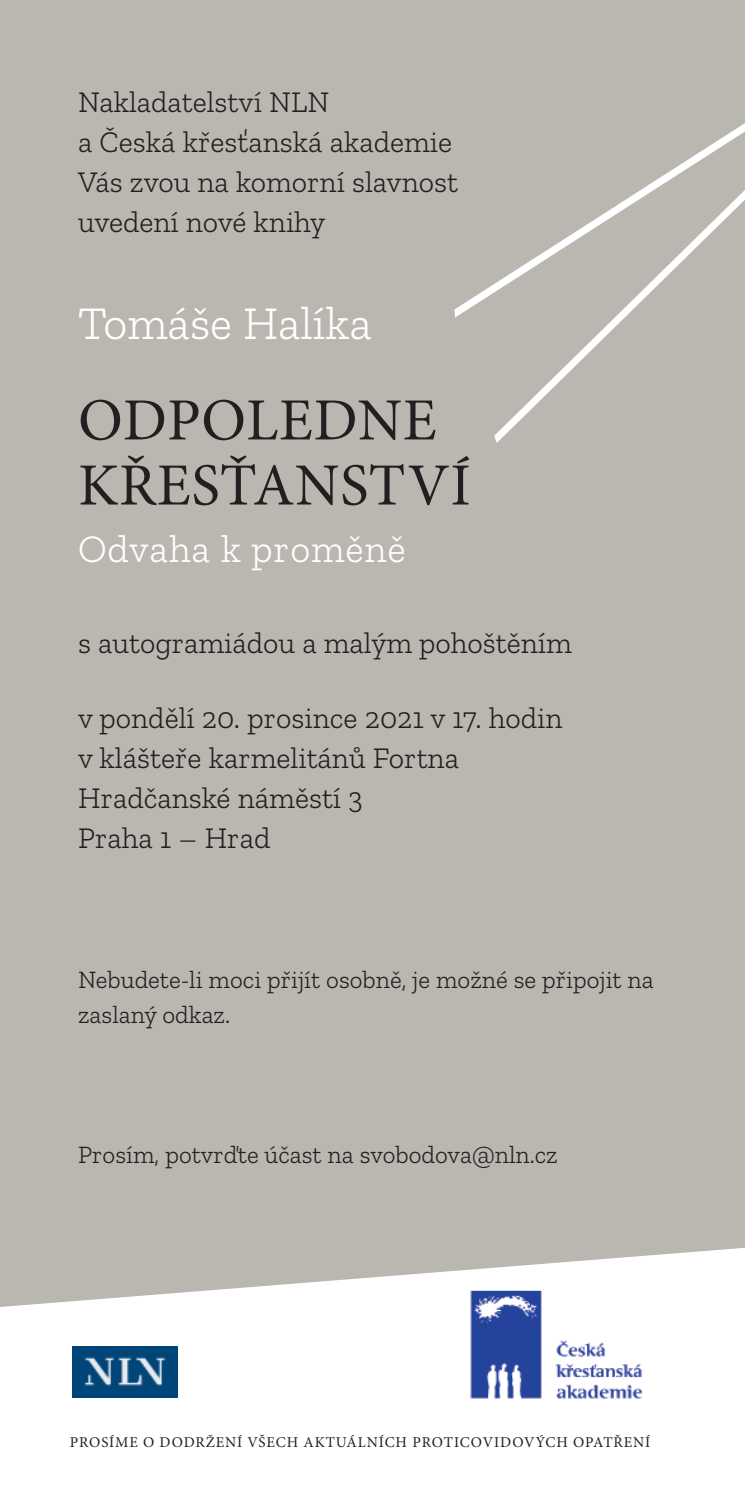
<style>
.page{position:relative;width:745px;height:1489px;background:#fff}
.page>*{position:absolute;margin:0;border:0;box-sizing:border-box;transform-origin:0 0}
.t1{font:59.75px/65px "Minion Pro";letter-spacing:.01em;color:#231f20}
.t2{font:300 46.75px "Zilla Slab";color:#fff}
.t3{font:300 39px "Zilla Slab";letter-spacing:.02em;color:#fff}
.t4{font:300 30px/40px "Zilla Slab";color:#231f20}
.t5{font:300 25px/35px "Zilla Slab";color:#231f20}
.t6{font:15px "Minion Pro";letter-spacing:.06em;color:#231f20}
</style>
<div class="page">
<div style="left:0;top:0;width:744px;height:1306px;background:#bab7b0"></div>
<div style="left:454px;top:89px;width:290px;height:228px;background:#bab7b0"></div>
<div style="left:494px;top:147px;width:250px;height:296px;background:#bab7b0"></div>
<img style="left:73px;top:1346px;width:104px;height:51px">
<img style="left:464px;top:1281px;width:182px;height:118px">
<p class="t4" style="left:78px;top:82px;width:381px">Nakladatelství NLN<br>a Česká křesťanská akademie<br>Vás zvou na komorní slavnost uvedení nové knihy</p>
<h2 class="t2" style="left:78px;top:296px;width:295px">Tomáše Halíka</h2>
<h1 class="t1" style="left:78px;top:386px;width:394px">ODPOLEDNE<br>KŘESŤANSTVÍ</h1>
<p class="t3" style="left:78px;top:525px;width:329px">Odvaha k proměně</p>
<p class="t4" style="left:78px;top:622px;width:495px">s autogramiádou a malým pohoštěním</p>
<p class="t4" style="left:78px;top:697px;width:485px">v pondělí 20. prosince 2021 v 17. hodin v klášteře karmelitánů Fortna<br>Hradčanské náměstí 3<br>Praha 1 – Hrad</p>
<p class="t5" style="left:78px;top:961px;width:577px">Nebudete-li moci přijít osobně, je možné se připojit na zaslaný odkaz.</p>
<p class="t5" style="left:78px;top:1136px;width:481px">Prosím, potvrďte účast na svobodova@nln.cz</p>
<p class="t6" style="left:70px;top:1433px;width:581px">PROSÍME O DODRŽENÍ VŠECH AKTUÁLNÍCH PROTICOVIDOVÝCH OPATŘENÍ</p>
</div>
